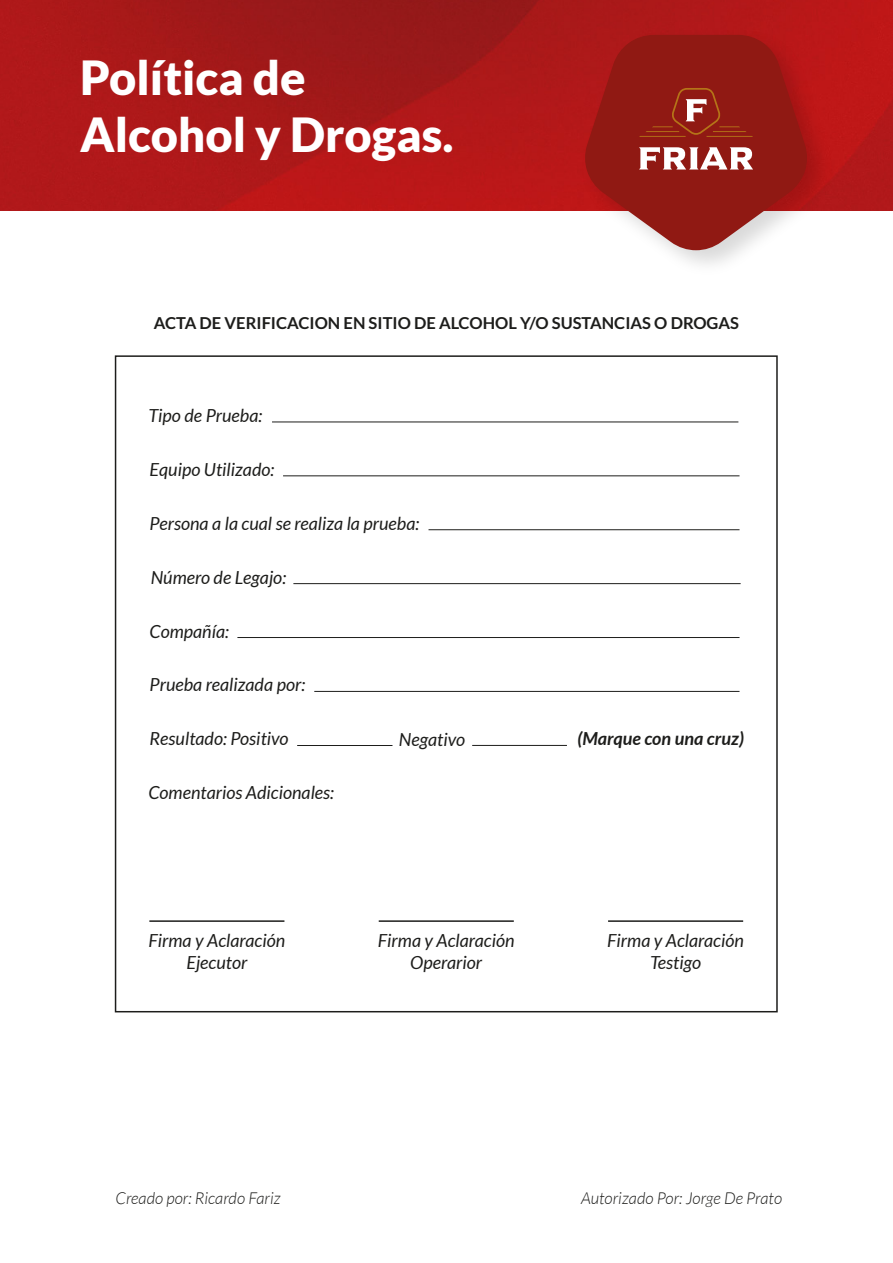
<style>
.page{position:relative;width:893px;height:1263px;background:#fff}
.page>*{position:absolute;margin:0;border:0;box-sizing:border-box;transform-origin:0 0}
.t1{font:900 46.95px/56.4px "Lato";color:#fff}
.t2{font:italic 18px/21.6px "Lato";color:#1d1d1b;text-align:center}
.t3{font:italic 700 18px "Lato";color:#1d1d1b}
.t4{font:700 16.5px "Lato";color:#1d1d1b}
.t5{font:italic 300 16.5px "Lato";color:#1d1d1b}
</style>
<div class="page">
<img style="left:0;top:0;width:893px;height:211px">
<img style="left:573px;top:23px;width:267px;height:242px">
<svg style="left:584px;top:35px;width:224px;height:215px;background:#a33733"></svg>
<svg style="left:639px;top:147px;width:114px;height:23px"></svg>
<svg style="left:639px;top:88px;width:114px;height:49px;background:#972a1d"></svg>
<hr style="left:272px;top:422px;width:466px;height:1px;background:#1d1d1b">
<hr style="left:283px;top:475px;width:456px;height:1px;background:#1d1d1b">
<hr style="left:428px;top:529px;width:311px;height:1px;background:#1d1d1b">
<hr style="left:293px;top:583px;width:448px;height:1px;background:#1d1d1b">
<hr style="left:237px;top:637px;width:502px;height:1px;background:#1d1d1b">
<hr style="left:314px;top:691px;width:425px;height:1px;background:#1d1d1b">
<hr style="left:297px;top:745px;width:95px;height:1px;background:#1d1d1b">
<hr style="left:472px;top:745px;width:95px;height:1px;background:#1d1d1b">
<hr style="left:149px;top:920px;width:135px;height:2px;background:#1d1d1b">
<hr style="left:379px;top:920px;width:135px;height:2px;background:#1d1d1b">
<hr style="left:608px;top:920px;width:135px;height:2px;background:#1d1d1b">
<h1 class="t1" style="left:80px;top:49px;width:375px">Política de<br>Alcohol y Drogas.</h1>
<p class="t4" style="left:154px;top:314px;width:587px">ACTA DE VERIFICACION EN SITIO DE ALCOHOL Y/O SUSTANCIAS O DROGAS</p>
<p class="t2" style="left:148px;top:405px;width:115px">Tipo de Prueba:</p>
<p class="t2" style="left:150px;top:459px;width:126px">Equipo Utilizado:</p>
<p class="t2" style="left:150px;top:513px;width:271px">Persona a la cual se realiza la prueba:</p>
<p class="t2" style="left:151px;top:567px;width:137px">Número de Legajo:</p>
<p class="t2" style="left:150px;top:621px;width:81px">Compañía:</p>
<p class="t2" style="left:150px;top:675px;width:157px">Prueba realizada por:</p>
<p class="t2" style="left:150px;top:728px;width:140px">Resultado: Positivo</p>
<p class="t2" style="left:399px;top:729px;width:68px">Negativo</p>
<p class="t3" style="left:577px;top:728px;width:168px">(Marque con una cruz)</p>
<p class="t2" style="left:148px;top:783px;width:187px">Comentarios Adicionales:</p>
<p class="t2" style="left:148px;top:930px;width:138px">Firma y Aclaración<br>Ejecutor</p>
<p class="t2" style="left:378px;top:930px;width:138px">Firma y Aclaración<br>Operarior</p>
<p class="t2" style="left:607px;top:930px;width:138px">Firma y Aclaración<br>Testigo</p>
<p class="t5" style="left:116px;top:1189px;width:167px">Creado por: Ricardo Fariz</p>
<p class="t5" style="left:581px;top:1189px;width:203px">Autorizado Por: Jorge De Prato</p>
</div>
